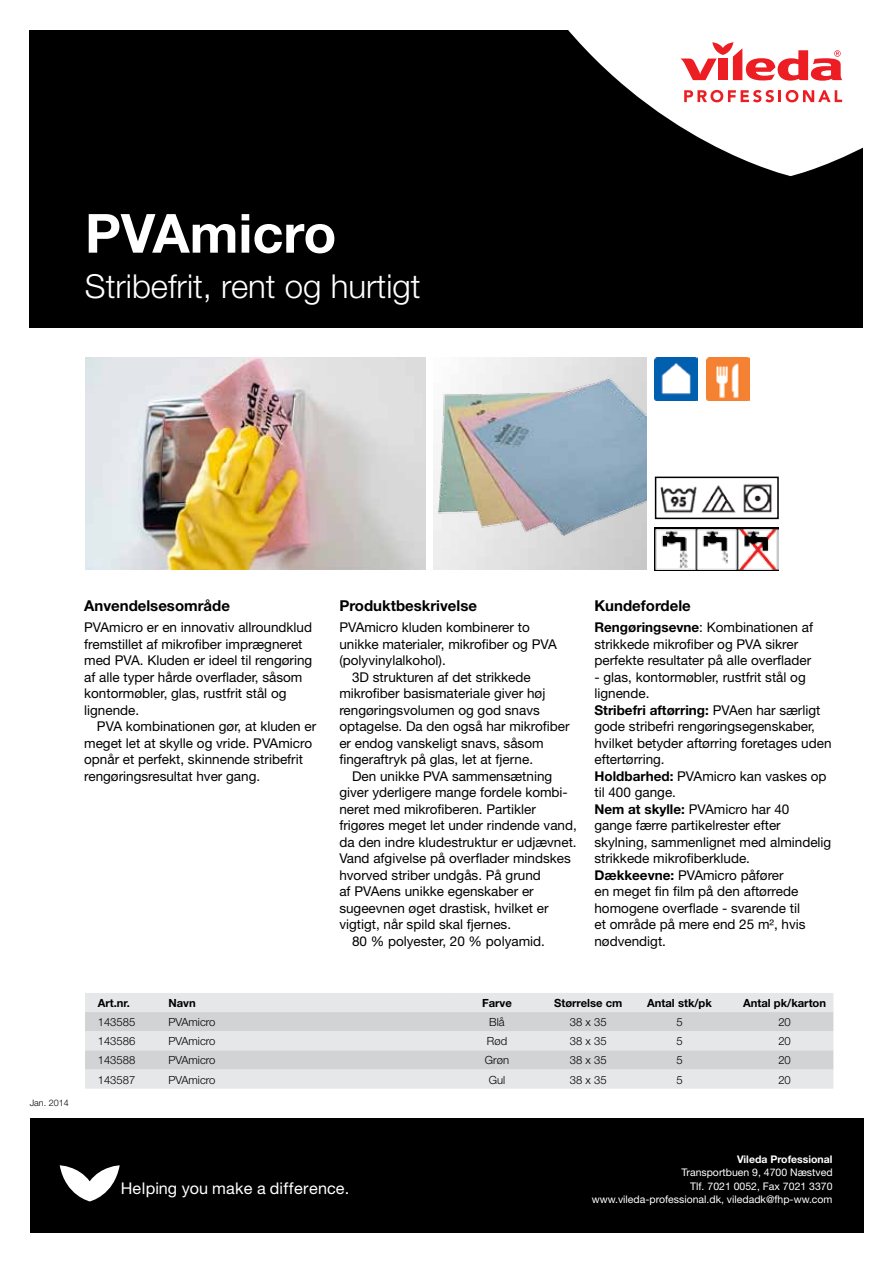
<style>
.page{position:relative;width:893px;height:1263px;background:#fff}
.page>*{position:absolute;margin:0;border:0;box-sizing:border-box;transform-origin:0 0}
.t1{font:700 54px "Helvetica Neue";color:#fff}
.t2{font:300 33px "Helvetica Neue";color:#fff}
.t3{font:16.2px "Helvetica Neue";letter-spacing:.01em;color:#fff}
.t4{font:700 15px "Helvetica Neue";color:#000}
.t5{font:13.5px/16.5px "Helvetica Neue";color:#000}
.t6{font:300 11.25px "Helvetica Neue";color:#000}
.t7{font:700 11.25px "Helvetica Neue";color:#000}
.t8{font:10.5px/13.5px "Helvetica Neue";color:#fff;text-align:right}
.t9{font:700 10.5px "Helvetica Neue";color:#fff}
.t10{font:300 9px "Helvetica Neue";color:#000}
.s1{font-weight:700}
</style>
<div class="page">
<div style="left:30px;top:30px;width:833px;height:297px;background:#000"></div>
<svg style="left:568px;top:30px;width:295px;height:146px;fill:#fff"></svg>
<svg style="left:680px;top:42px;width:162px;height:39px;background:#f7a3a6"></svg>
<svg style="left:684px;top:90px;width:158px;height:12px;background:#f7a2a5"></svg>
<div style="left:30px;top:1118px;width:833px;height:115px;background:#000"></div>
<svg style="left:60px;top:1165px;width:60px;height:36px"></svg>
<div style="left:85px;top:993px;width:748px;height:96px;background:#e6e7e8"></div>
<svg style="left:85px;top:1012px;width:748px;height:57px;background:#d8d9da"></svg>
<img style="left:706px;top:357px;width:43px;height:43px">
<img style="left:655px;top:357px;width:43px;height:43px">
<img style="left:85px;top:357px;width:340px;height:213px">
<img style="left:660px;top:484px;width:112px;height:29px">
<div style="left:655px;top:477px;width:124px;height:42px;border:2px solid #000"></div>
<img style="left:655px;top:528px;width:124px;height:42px">
<img style="left:439px;top:379px;width:207px;height:156px">
<h1 class="t1" style="left:85px;top:200px;width:253px">PVAmicro</h1>
<h2 class="t2" style="left:85px;top:266px;width:337px">Stribefrit, rent og hurtigt</h2>
<p class="t4" style="left:84px;top:597px;width:147px">Anvendelsesområde</p>
<p class="t5" style="left:84px;top:619px;width:230px">PVAmicro er en innovativ allroundklud fremstillet af mikrofiber imprægneret med PVA. Kluden er ideel til rengøring af alle typer hårde overflader, såsom kontormøbler, glas, rustfrit stål og lignende.</p>
<p class="t5" style="left:84px;top:718px;width:233px;text-indent:13px">PVA kombinationen gør, at kluden er meget let at skylle og vride. PVAmicro opnår et perfekt, skinnende stribefrit rengøringsresultat hver gang.</p>
<p class="t4" style="left:339px;top:597px;width:139px">Produktbeskrivelse</p>
<p class="t5" style="left:339px;top:619px;width:192px">PVAmicro kluden kombinerer to</p>
<p class="t5" style="left:339px;top:635px;width:219px">unikke materialer, mikrofiber og PVA</p>
<p class="t5" style="left:339px;top:652px;width:108px">(polyvinylalkohol).</p>
<p class="t5" style="left:352px;top:668px;width:180px">3D strukturen af det strikkede</p>
<p class="t5" style="left:339px;top:685px;width:208px">mikrofiber basismateriale giver høj</p>
<p class="t5" style="left:339px;top:701px;width:202px">rengøringsvolumen og god snavs</p>
<p class="t5" style="left:339px;top:718px;width:232px">optagelse. Da den også har mikrofiber</p>
<p class="t5" style="left:339px;top:734px;width:206px">er endog vanskeligt snavs, såsom</p>
<p class="t5" style="left:339px;top:751px;width:195px">fingeraftryk på glas, let at fjerne.</p>
<p class="t5" style="left:352px;top:767px;width:202px">Den unikke PVA sammensætning</p>
<p class="t5" style="left:339px;top:784px;width:230px">giver yderligere mange fordele kombi-</p>
<p class="t5" style="left:339px;top:800px;width:198px">neret med mikrofiberen. Partikler</p>
<p class="t5" style="left:339px;top:817px;width:239px">frigøres meget let under rindende vand,</p>
<p class="t5" style="left:339px;top:833px;width:239px">da den indre kludestruktur er udjævnet.</p>
<p class="t5" style="left:339px;top:850px;width:233px">Vand afgivelse på overflader mindskes</p>
<p class="t5" style="left:339px;top:866px;width:203px">hvorved striber undgås. På grund</p>
<p class="t5" style="left:339px;top:883px;width:196px">af PVAens unikke egenskaber er</p>
<p class="t5" style="left:339px;top:899px;width:211px">sugeevnen øget drastisk, hvilket er</p>
<p class="t5" style="left:339px;top:916px;width:173px">vigtigt, når spild skal fjernes.</p>
<p class="t5" style="left:352px;top:932px;width:194px">80 % polyester, 20 % polyamid.</p>
<p class="t4" style="left:594px;top:597px;width:98px">Kundefordele</p>
<p class="t5" style="left:594px;top:619px;width:220px"><span class="s1">Rengøringsevne</span>: Kombinationen af strikkede mikrofiber og PVA sikrer perfekte resultater på alle overflader</p>
<p class="t5" style="left:594px;top:668px;width:239px">- glas, kontormøbler, rustfrit stål og lignende.<br><span class="s1">Stribefri aftørring:</span> PVAen har særligt gode stribefri rengøringsegenskaber, hvilket betyder aftørring foretages uden eftertørring.<br><span class="s1">Holdbarhed:</span> PVAmicro kan vaskes op til 400 gange.<br><span class="s1">Nem at skylle:</span> PVAmicro har 40<br>gange færre partikelrester efter skylning, sammenlignet med almindelig strikkede mikrofiberklude.<br><span class="s1">Dækkeevne:</span> PVAmicro påfører<br>en meget fin film på den aftørrede homogene overflade - svarende til<br>et område på mere end 25 m², hvis nødvendigt.</p>
<p class="t10" style="left:30px;top:1097px;width:41px">Jan. 2014</p>
<p class="t7" style="left:98px;top:996px;width:34px">Art.nr.</p>
<p class="t7" style="left:168px;top:996px;width:29px">Navn</p>
<p class="t7" style="left:482px;top:996px;width:31px">Farve</p>
<p class="t7" style="left:554px;top:996px;width:70px">Størrelse cm</p>
<p class="t7" style="left:647px;top:996px;width:66px">Antal stk/pk</p>
<p class="t7" style="left:743px;top:996px;width:85px">Antal pk/karton</p>
<p class="t6" style="left:98px;top:1015px;width:39px">143585</p>
<p class="t6" style="left:168px;top:1015px;width:49px">PVAmicro</p>
<p class="t6" style="left:489px;top:1015px;width:17px">Blå</p>
<p class="t6" style="left:570px;top:1015px;width:38px">38 x 35</p>
<p class="t6" style="left:676px;top:1015px;width:8px">5</p>
<p class="t6" style="left:778px;top:1015px;width:14px">20</p>
<p class="t6" style="left:98px;top:1034px;width:39px">143586</p>
<p class="t6" style="left:168px;top:1034px;width:49px">PVAmicro</p>
<p class="t6" style="left:487px;top:1034px;width:22px">Rød</p>
<p class="t6" style="left:570px;top:1034px;width:38px">38 x 35</p>
<p class="t6" style="left:676px;top:1034px;width:8px">5</p>
<p class="t6" style="left:778px;top:1034px;width:14px">20</p>
<p class="t6" style="left:98px;top:1053px;width:39px">143588</p>
<p class="t6" style="left:168px;top:1053px;width:49px">PVAmicro</p>
<p class="t6" style="left:485px;top:1053px;width:26px">Grøn</p>
<p class="t6" style="left:570px;top:1053px;width:38px">38 x 35</p>
<p class="t6" style="left:676px;top:1053px;width:8px">5</p>
<p class="t6" style="left:778px;top:1053px;width:14px">20</p>
<p class="t6" style="left:98px;top:1072px;width:39px">143587</p>
<p class="t6" style="left:168px;top:1072px;width:49px">PVAmicro</p>
<p class="t6" style="left:489px;top:1072px;width:18px">Gul</p>
<p class="t6" style="left:570px;top:1072px;width:38px">38 x 35</p>
<p class="t6" style="left:676px;top:1072px;width:8px">5</p>
<p class="t6" style="left:778px;top:1072px;width:14px">20</p>
<p class="t3" style="left:121px;top:1179px;width:230px">Helping you make a difference.</p>
<p class="t9" style="left:737px;top:1153px;width:97px">Vileda Professional</p>
<p class="t8" style="left:592px;top:1166px;width:242px">Transportbuen 9, 4700 Næstved<br>Tlf. 7021 0052, Fax 7021 3370 www.vileda-professional.dk, viledadk@fhp-ww.com</p>
</div>
